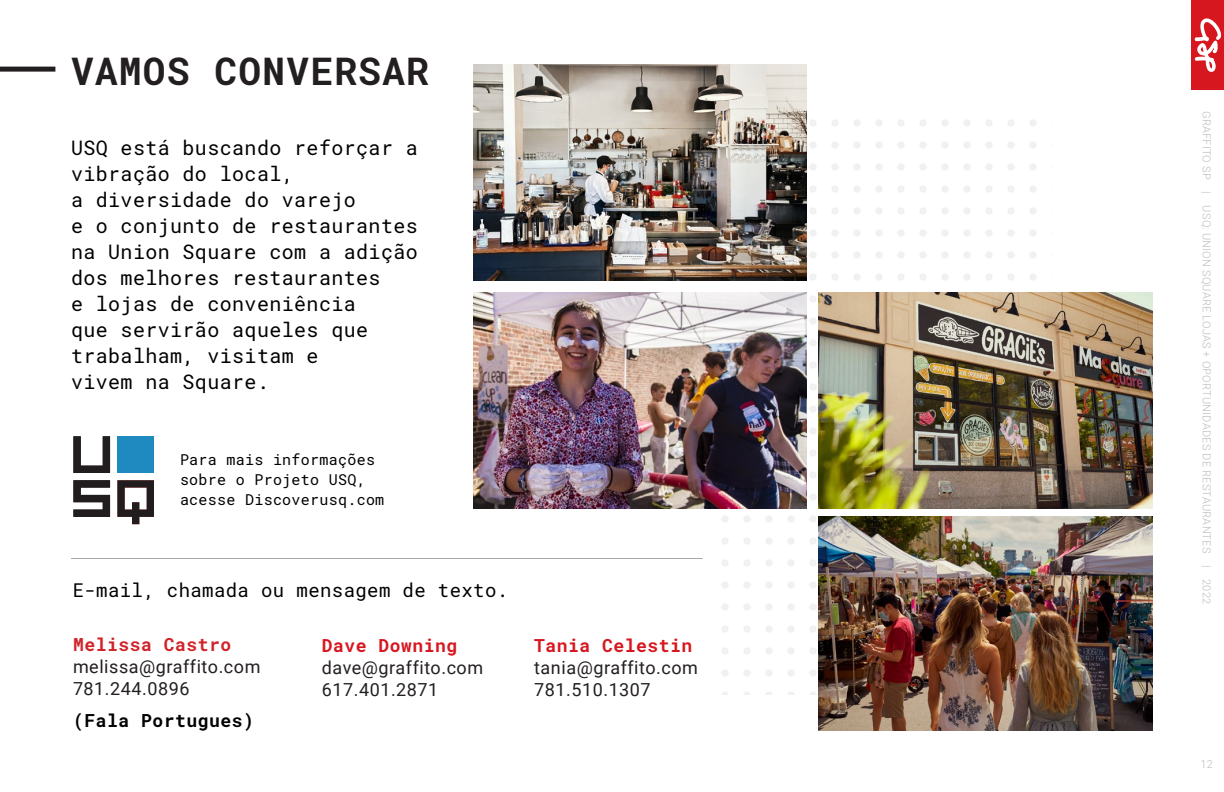
<style>
.page{position:relative;width:1224px;height:792px;background:#fff}
.page>*{position:absolute;margin:0;border:0;box-sizing:border-box;transform-origin:0 0}
.t1{font:700 38px "Roboto Mono";letter-spacing:.03em;color:#231f20}
.t2{font:20px/26px "Roboto Mono";letter-spacing:.02em;color:#000}
.t3{font:19px "Roboto Mono";letter-spacing:.02em;color:#000}
.t4{font:18px "Roboto";letter-spacing:.03em;color:#231f20}
.t5{font:700 18px "Roboto Mono";letter-spacing:.03em;color:#d7171f}
.t6{font:700 18px "Roboto Mono";letter-spacing:.03em;color:#000}
.t7{font:700 18px "Roboto Mono";letter-spacing:.03em;color:#d1232a}
.t8{font:15px/20px "Roboto Mono";letter-spacing:.02em;color:#000}
.t9{font:300 11px "Roboto";letter-spacing:.02em;color:#bcbdc0}
</style>
<div class="page">
<div style="left:720px;top:105px;width:331px;height:590px;background:linear-gradient(to right,#fcfcfc,#fefefe)"></div>
<div style="left:1192px;top:0;width:32px;height:90px;background:#d7171f"></div>
<svg style="left:1194px;top:18px;width:28px;height:54px"></svg>
<img style="left:819px;top:517px;width:333px;height:213px">
<img style="left:819px;top:292px;width:333px;height:216px">
<img style="left:473px;top:292px;width:334px;height:216px">
<img style="left:473px;top:65px;width:334px;height:216px">
<div style="left:0;top:67px;width:55px;height:5px;background:#231f20"></div>
<hr style="left:71px;top:558px;width:632px;height:1px;background:#a8a9ad">
<svg style="left:73px;top:436px;width:37px;height:37px"></svg>
<svg style="left:73px;top:480px;width:37px;height:37px"></svg>
<svg style="left:117px;top:480px;width:37px;height:44px"></svg>
<div style="left:117px;top:436px;width:37px;height:37px;background:#1e8ac0"></div>
<p class="t1" style="left:71px;top:44px;width:359px">VAMOS CONVERSAR</p>
<p class="t2" style="left:71px;top:135px;width:348px">USQ está buscando reforçar a vibração do local,<br>a diversidade do varejo</p>
<p class="t2" style="left:71px;top:213px;width:348px">e o conjunto de restaurantes na Union Square com a adição dos melhores restaurantes<br>e lojas de conveniência<br>que servirão aqueles que trabalham, visitam e</p>
<p class="t2" style="left:71px;top:369px;width:200px">vivem na Square.</p>
<p class="t8" style="left:180px;top:449px;width:206px">Para mais informações sobre o Projeto USQ, acesse Discoverusq.com</p>
<p class="t3" style="left:73px;top:577px;width:437px">E-mail, chamada ou mensagem de texto.</p>
<p class="t5" style="left:322px;top:633px;width:137px">Dave Downing</p>
<p class="t4" style="left:322px;top:655px;width:163px">dave@graffito.com</p>
<p class="t4" style="left:322px;top:677px;width:118px">617.401.2871</p>
<p class="t7" style="left:73px;top:632px;width:160px">Melissa Castro</p>
<p class="t4" style="left:73px;top:654px;width:189px">melissa@graffito.com</p>
<p class="t4" style="left:73px;top:676px;width:118px">781.244.0896</p>
<p class="t6" style="left:73px;top:708px;width:182px">(Fala Portugues)</p>
<p class="t5" style="left:534px;top:633px;width:160px">Tania Celestin</p>
<p class="t4" style="left:534px;top:655px;width:165px">tania@graffito.com</p>
<p class="t4" style="left:534px;top:677px;width:118px">781.510.1307</p>
<p class="t9" style="left:1214px;top:111px;width:495px;rotate:90deg">GRAFFITO SP | USQ: UNION SQUARE LOJAS + OPORTUNIDADES DE RESTAURANTES | 2022</p>
<p class="t9" style="left:1201px;top:757px;width:14px">12</p>
</div>
